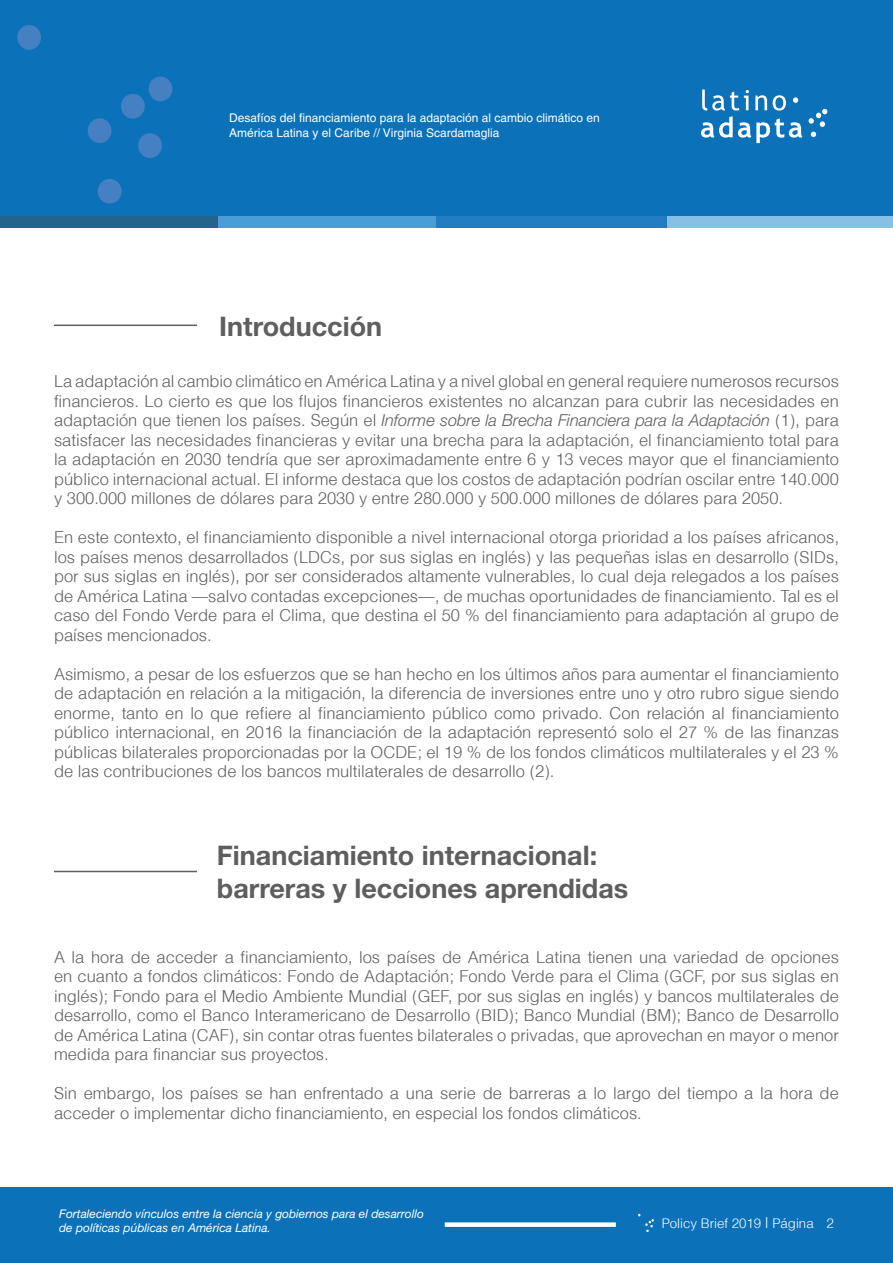
<style>
.page{position:relative;width:893px;height:1263px;background:#fff}
.page>*{position:absolute;margin:0;border:0;box-sizing:border-box;transform-origin:0 0}
.t1{font:700 27px/32.4px "Helvetica Neue";color:#5e5e5e}
.t2{font:300 16.5px/19.5px "Helvetica";color:#5e5e5e;text-align:justify}
.t3{font:italic 300 16.5px "Helvetica Neue";color:#5e5e5e}
.t4{font:300 13.2px "Helvetica";color:#fff}
.t5{font:12px/14.4px "Helvetica";color:#fff}
.t6{font:italic 12px/14.4px "Helvetica Neue LT Std";color:#fff}
.s1{font-family:"Helvetica";font-style:normal}
.s2{font-size:14.7px}
.s3{font-size:13.35px}
</style>
<div class="page">
<div style="left:0;top:0;width:893px;height:228px;background:#0b72ba"></div>
<svg style="left:809px;top:109px;width:18px;height:28px"></svg>
<svg style="left:701px;top:90px;width:101px;height:53px"></svg>
<div style="left:98px;top:179px;width:24px;height:25px;background:#4480c2;border-radius:50%"></div>
<div style="left:149px;top:77px;width:23px;height:24px;background:#4480c2;border-radius:50%"></div>
<div style="left:88px;top:118px;width:23px;height:25px;background:#4480c2;border-radius:50%"></div>
<div style="left:121px;top:94px;width:24px;height:25px;background:#4480c2;border-radius:50%"></div>
<div style="left:138px;top:133px;width:24px;height:25px;background:#4480c2;border-radius:50%"></div>
<div style="left:17px;top:25px;width:24px;height:25px;background:#4480c2;border-radius:50%"></div>
<div style="left:0;top:217px;width:218px;height:11px;background:#24648b"></div>
<div style="left:218px;top:217px;width:218px;height:11px;background:#4b9dd5"></div>
<div style="left:436px;top:217px;width:232px;height:11px;background:#227cc1"></div>
<div style="left:667px;top:217px;width:226px;height:11px;background:#87c0e5"></div>
<div style="left:0;top:1188px;width:893px;height:75px;background:#0b72ba"></div>
<svg style="left:638px;top:1214px;width:16px;height:18px"></svg>
<div style="left:445px;top:1222px;width:171px;height:5px;background:#fff"></div>
<hr style="left:54px;top:325px;width:143px;height:1px;background:#5e5e5e">
<hr style="left:54px;top:871px;width:143px;height:1px;background:#5e5e5e">
<p class="t5" style="left:229px;top:111px;width:372px">Desafíos del financiamiento para la adaptación al cambio climático en<br>América Latina y el Caribe // Virginia Scardamaglia</p>
<p class="t5" style="left:229px;top:111px;width:434px">Plat ormas de información:<br>integ ación del conocim ento en materia de ad ptación // Nazareno Castillo Marín</p>
<h1 class="t1" style="left:219px;top:309px;width:164px">Introducción</h1>
<p class="t2" style="left:54px;top:371px;width:786px">La adaptación al cambio climático en América Latina y a nivel global en general requiere numerosos recursos financieros. Lo cierto es que los flujos financieros existentes no alcanzan para cubrir las necesidades en</p>
<p class="t3" style="left:54px;top:410px;width:786px"><span class="s1">adaptación que tienen los países. Según el</span> Informe sobre la Brecha Financiera para la Adaptación <span class="s1">(1), para</span></p>
<p class="t2" style="left:54px;top:430px;width:786px">satisfacer las necesidades financieras y evitar una brecha para la adaptación, el financiamiento total para la adaptación en 2030 tendría que ser aproximadamente entre 6 y 13 veces mayor que el financiamiento público internacional actual. El informe destaca que los costos de adaptación podrían oscilar entre 140.000 y 300.000 millones de dólares para 2030 y entre 280.000 y 500.000 millones de dólares para 2050.</p>
<p class="t2" style="left:54px;top:527px;width:786px">En este contexto, el financiamiento disponible a nivel internacional otorga prioridad a los países africanos, los países menos desarrollados (LDCs, por sus siglas en inglés) y las pequeñas islas en desarrollo (SIDs, por sus siglas en inglés), por ser considerados altamente vulnerables, lo cual deja relegados a los países de América Latina —salvo contadas excepciones—, de muchas oportunidades de financiamiento. Tal es el caso del Fondo Verde para el Clima, que destina el 50 % del financiamiento para adaptación al grupo de países mencionados.</p>
<p class="t2" style="left:54px;top:664px;width:786px">Asimismo, a pesar de los esfuerzos que se han hecho en los últimos años para aumentar el financiamiento de adaptación en relación a la mitigación, la diferencia de inversiones entre uno y otro rubro sigue siendo enorme, tanto en lo que refiere al financiamiento público como privado. Con relación al financiamiento público internacional, en 2016 la financiación de la adaptación representó solo el 27 % de las finanzas públicas bilaterales proporcionadas por la OCDE; el 19 % de los fondos climáticos multilaterales y el 23 % de las contribuciones de los bancos multilaterales de desarrollo (2).</p>
<h1 class="t1" style="left:217px;top:839px;width:413px">Financiamiento internacional: barreras y lecciones aprendidas</h1>
<p class="t2" style="left:54px;top:947px;width:786px">A la hora de acceder a financiamiento, los países de América Latina tienen una variedad de opciones en cuanto a fondos climáticos: Fondo de Adaptación; Fondo Verde para el Clima (GCF, por sus siglas en inglés); Fondo para el Medio Ambiente Mundial (GEF, por sus siglas en inglés) y bancos multilaterales de desarrollo, como el Banco Interamericano de Desarrollo (BID); Banco Mundial (BM); Banco de Desarrollo de América Latina (CAF), sin contar otras fuentes bilaterales o privadas, que aprovechan en mayor o menor medida para financiar sus proyectos.</p>
<p class="t2" style="left:54px;top:1083px;width:786px">Sin embargo, los países se han enfrentado a una serie de barreras a lo largo del tiempo a la hora de acceder o implementar dicho financiamiento, en especial los fondos climáticos.</p>
<p class="t6" style="left:59px;top:1206px;width:366px">Fortaleciendo vínculos entre la ciencia y gobiernos para el desarrollo de políticas públicas en América Latina.</p>
<p class="t4" style="left:662px;top:1215px;width:173px">Policy Brief 2019 <span class="s2">|</span> Página <span class="s3">2</span></p>
</div>
